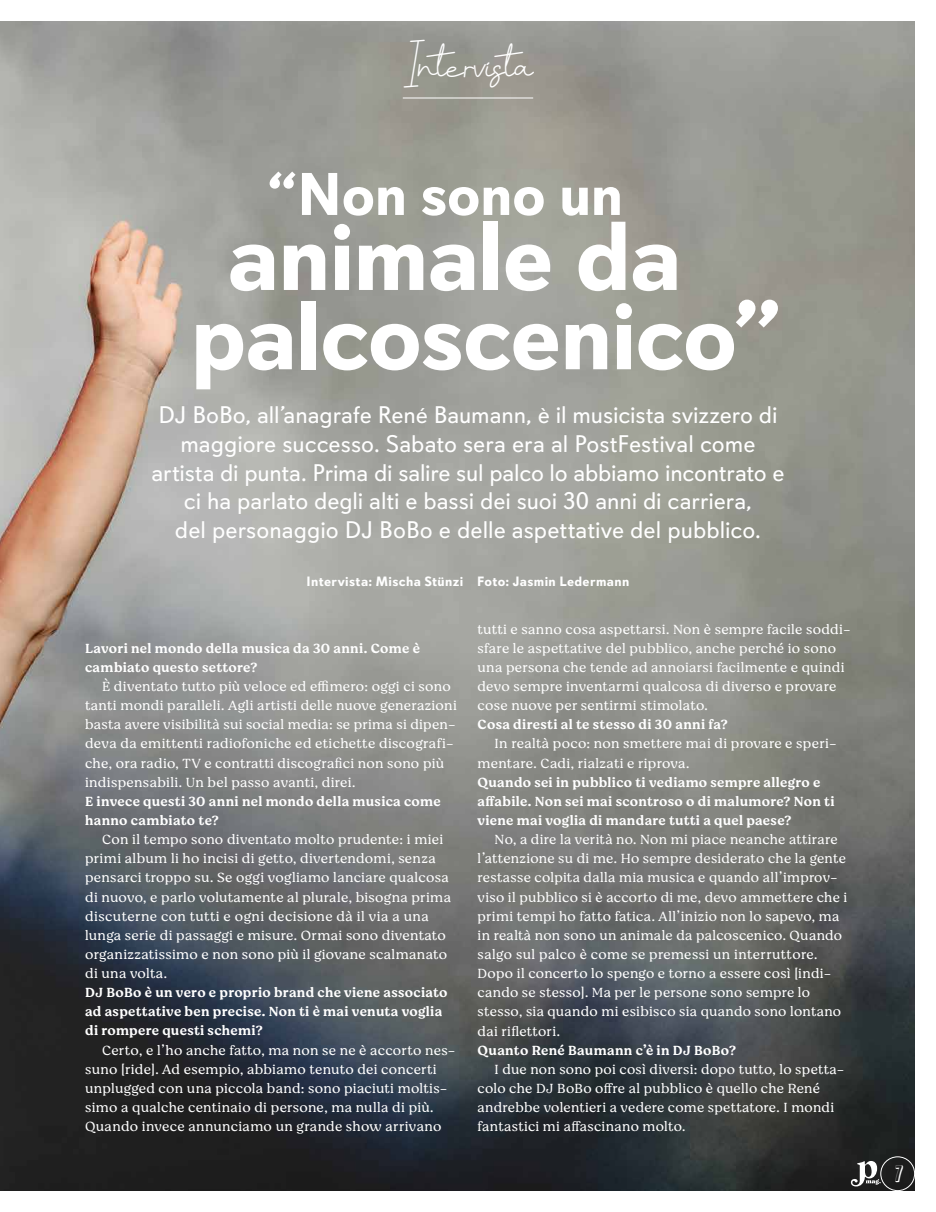
<style>
.page{position:relative;width:936px;height:1212px;background:#fff}
.page>*{position:absolute;margin:0;border:0;box-sizing:border-box;transform-origin:0 0}
.t1{font:700 97.5px/79.2px "Davis Sans";letter-spacing:-.015em;color:#fff}
.t2{font:700 60px "Davis Sans";letter-spacing:-.005em;color:#fff}
.t3{font:42px "Benalla";color:#fff}
.t4{font:24px/28.7px "Davis Sans";color:#fff;text-align:center}
.t5{font:19.5px "Latex Shadow";color:#fff}
.t6{font:300 13.5px/19.2px "Moranga";letter-spacing:.025em;color:#fff}
.t7{font:500 13.5px/19.2px "Moranga";letter-spacing:.025em;color:#fff}
.t8{font:700 13.5px "Davis Sans";letter-spacing:.03em;color:#fff}
</style>
<div class="page">
<img style="left:0;top:21px;width:914px;height:1170px">
<hr style="left:403px;top:98px;width:130px;height:1px;background:#fff">
<div style="left:880px;top:1157px;width:34px;height:34px;border:1px solid #fff;border-radius:50%"></div>
<svg style="left:850px;top:1161px;width:30px;height:25px"></svg>
<h2 class="t3" style="left:403px;top:40px;width:132px">Intervista</h2>
<h3 class="t2" style="left:267px;top:158px;width:357px">“Non sono un</h3>
<h3 class="t1" style="left:191px;top:218px;width:591px;text-indent:37px">animale da palcoscenico”</h3>
<p class="t4" style="left:151px;top:401px;width:634px">DJ BoBo, all’anagrafe René Baumann, è il musicista svizzero di maggiore successo. Sabato sera era al PostFestival come artista di punta. Prima di salire sul palco lo abbiamo incontrato e ci ha parlato degli alti e bassi dei suoi 30 anni di carriera,<br>del personaggio DJ BoBo e delle aspettative del pubblico.</p>
<p class="t8" style="left:306px;top:573px;width:324px">Intervista: Mischa Stünzi Foto: Jasmin Ledermann</p>
<h4 class="t7" style="left:85px;top:638px;width:336px">Lavori nel mondo della musica da 30 anni. Come è cambiato questo settore?</h4>
<p class="t6" style="left:85px;top:676px;width:373px;text-indent:17px">È diventato tutto più veloce ed effimero: oggi ci sono tanti mondi paralleli. Agli artisti delle nuove generazioni basta avere visibilità sui social media: se prima si dipen&shy;deva da emittenti radiofoniche ed etichette discografi&shy;che, ora radio, TV e contratti discografici non sono più indispensabili. Un bel passo avanti, direi.</p>
<h4 class="t7" style="left:85px;top:791px;width:357px">E invece questi 30 anni nel mondo della musica come</h4>
<p class="t7" style="left:85px;top:811px;width:135px">hanno cambiato te?</p>
<p class="t6" style="left:102px;top:829px;width:342px">Con il tempo sono diventato molto prudente: i miei</p>
<p class="t6" style="left:85px;top:849px;width:352px">primi album li ho incisi di getto, divertendomi, senza</p>
<p class="t6" style="left:85px;top:868px;width:365px">pensarci troppo su. Se oggi vogliamo lanciare qualcosa</p>
<p class="t6" style="left:85px;top:887px;width:367px">di nuovo, e parlo volutamente al plurale, bisogna prima</p>
<p class="t6" style="left:85px;top:906px;width:345px">discuterne con tutti e ogni decisione dà il via a una</p>
<p class="t6" style="left:85px;top:925px;width:362px">lunga serie di passaggi e misure. Ormai sono diventato</p>
<p class="t6" style="left:85px;top:944px;width:363px">organizzatissimo e non sono più il giovane scalmanato</p>
<p class="t6" style="left:85px;top:963px;width:83px">di una volta.</p>
<h4 class="t7" style="left:85px;top:983px;width:364px">DJ BoBo è un vero e proprio brand che viene associato ad aspettative ben precise. Non ti è mai venuta voglia di rompere questi schemi?</h4>
<p class="t6" style="left:85px;top:1040px;width:372px;text-indent:17px">Certo, e l’ho anche fatto, ma non se ne è accorto nes&shy;suno [ride]. Ad esempio, abbiamo tenuto dei concerti unplugged con una piccola band: sono piaciuti moltis&shy;simo a qualche centinaio di persone, ma nulla di più.<br>Quando invece annunciamo un grande show arrivano</p>
<p class="t6" style="left:477px;top:619px;width:374px">tutti e sanno cosa aspettarsi. Non è sempre facile soddi&shy;sfare le aspettative del pubblico, anche perché io sono una persona che tende ad annoiarsi facilmente e quindi devo sempre inventarmi qualcosa di diverso e provare cose nuove per sentirmi stimolato.</p>
<h4 class="t7" style="left:477px;top:715px;width:251px">Cosa diresti al te stesso di 30 anni fa?</h4>
<p class="t6" style="left:477px;top:734px;width:360px;text-indent:17px">In realtà poco: non smettere mai di provare e speri&shy;mentare. Cadi, rialzati e riprova.</p>
<h4 class="t7" style="left:477px;top:772px;width:358px">Quando sei in pubblico ti vediamo sempre allegro e affabile. Non sei mai scontroso o di malumore? Non ti viene mai voglia di mandare tutti a quel paese?</h4>
<p class="t6" style="left:477px;top:829px;width:371px;text-indent:17px">No, a dire la verità no. Non mi piace neanche attirare l’attenzione su di me. Ho sempre desiderato che la gente restasse colpita dalla mia musica e quando all’improv&shy;viso il pubblico si è accorto di me, devo ammettere che i primi tempi ho fatto fatica. All’inizio non lo sapevo, ma in realtà non sono un animale da palcoscenico. Quando salgo sul palco è come se premessi un interruttore.<br>Dopo il concerto lo spengo e torno a essere così [indi&shy;cando se stesso]. Ma per le persone sono sempre lo stesso, sia quando mi esibisco sia quando sono lontano dai riflettori.</p>
<h4 class="t7" style="left:477px;top:1040px;width:260px">Quanto René Baumann c’è in DJ BoBo?</h4>
<p class="t6" style="left:477px;top:1059px;width:368px;text-indent:17px">I due non sono poi così diversi: dopo tutto, lo spetta&shy;colo che DJ BoBo offre al pubblico è quello che René andrebbe volentieri a vedere come spettatore. I mondi fantastici mi affascinano molto.</p>
<p class="t5" style="left:895px;top:1161px;width:9px">7</p>
</div>
